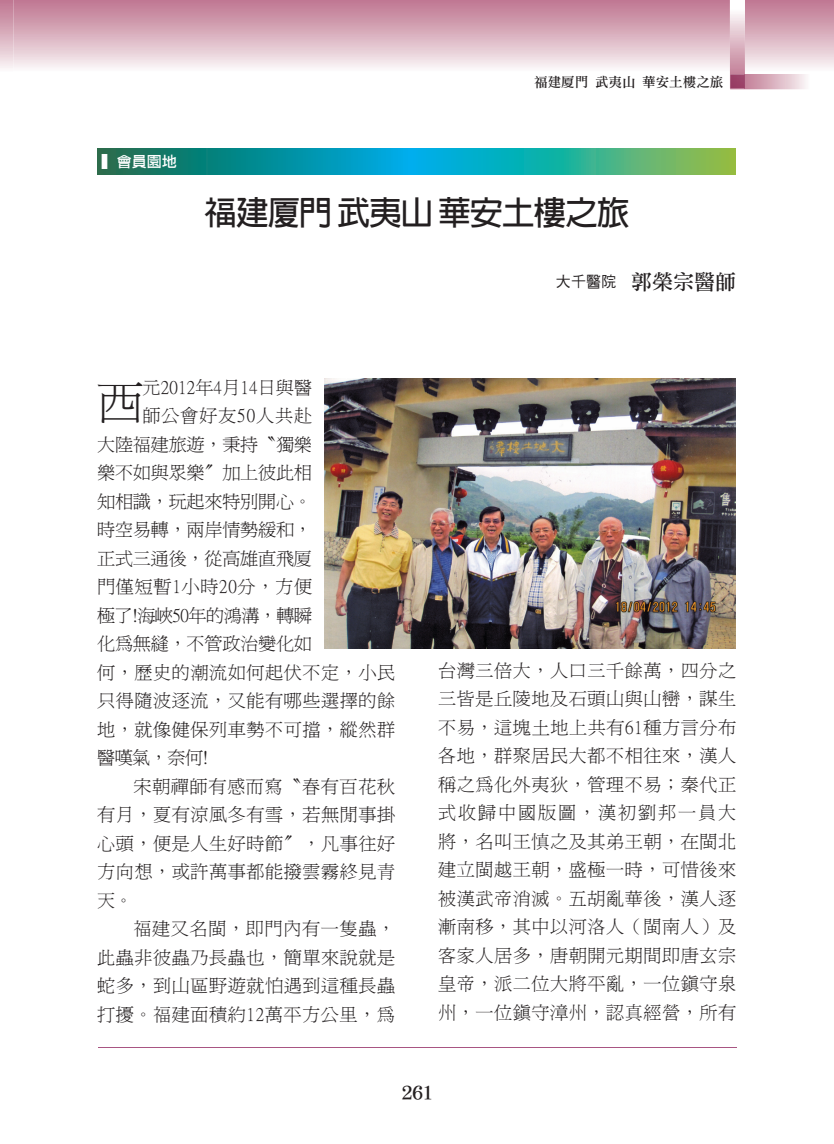
<style>
.page{position:relative;width:834px;height:1144px;background:#fff}
.page>*{position:absolute;margin:0;border:0;box-sizing:border-box;transform-origin:0 0}
.t1{font:46.5px "P Ming Li U";color:#231f20}
.t2{font:700 33px "Adobe Fan Heiti Std";letter-spacing:-.04em;color:#231f20}
.t3{font:18px/28.5px "P Ming Li U";letter-spacing:.035em;color:#231f20;text-align:justify}
.t4{font:18px "P Ming Li U";letter-spacing:-.005em;color:#231f20}
.t5{font:18px "P Ming Li U";letter-spacing:-.025em;color:#231f20}
.t6{font:18px "P Ming Li U";letter-spacing:.01em;color:#231f20}
.t7{font:18px "DF Li Song W7 WINP BF";color:#231f20}
.t8{font:15px "DF Hei W5 WIN BF";color:#231f20}
.t9{font:15px "DF Li Hei W5 WIN BF";color:#fff}
.t10{font:13.5px "DF Li Song W5 WIN BF";color:#231f20}
.s1{font-family:"DF Li Song W5 WIN BF";font-size:21px}
</style>
<div class="page">
<svg style="left:0;top:0;width:12px;height:68px"></svg>
<svg style="left:13px;top:0;width:820px;height:68px;background:#dab1bf"></svg>
<svg style="left:729px;top:0;width:97px;height:74px;background:#deb9c6"></svg>
<img style="left:730px;top:74px;width:76px;height:15px">
<hr style="left:98px;top:1047px;width:638px;height:1px;background:#a85582">
<hr style="left:98px;top:156px;width:638px;height:1px;background:#a85582">
<svg style="left:97px;top:148px;width:638px;height:26px;background:#1f9f97"></svg>
<img style="left:325px;top:378px;width:410px;height:271px">
<p class="t9" style="left:102px;top:154px;width:76px">▍會員園地</p>
<p class="t10" style="left:534px;top:76px;width:190px">福建厦門 武夷山 華安土樓之旅</p>
<h2 class="t2" style="left:204px;top:193px;width:427px">福建厦門 武夷山 華安土樓之旅</h2>
<p class="t8" style="left:556px;top:274px;width:181px">大千醫院　<span class="s1">郭榮宗醫師</span></p>
<h1 class="t1" style="left:97px;top:378px;width:48px">西</h1>
<p class="t6" style="left:142px;top:378px;width:171px">元2012年4月14日與醫</p>
<p class="t3" style="left:142px;top:402px;width:171px">師公會好友50人共赴</p>
<p class="t4" style="left:97px;top:435px;width:216px">大陸福建旅遊，秉持〝獨樂</p>
<p class="t4" style="left:97px;top:464px;width:216px">樂不如與眾樂〞加上彼此相</p>
<p class="t4" style="left:97px;top:492px;width:216px">知相識，玩起來特別開心。</p>
<p class="t4" style="left:97px;top:521px;width:216px">時空易轉，兩岸情勢緩和，</p>
<p class="t4" style="left:97px;top:549px;width:216px">正式三通後，從高雄直飛厦</p>
<p class="t3" style="left:97px;top:573px;width:216px">門僅短暫1小時20分，方便</p>
<p class="t5" style="left:97px;top:606px;width:216px">極了!海峽50年的鴻溝，轉瞬</p>
<p class="t4" style="left:97px;top:635px;width:216px">化為無縫，不管政治變化如</p>
<p class="t3" style="left:97px;top:658px;width:299px">何，歷史的潮流如何起伏不定，小民</p>
<p class="t3" style="left:97px;top:687px;width:299px">只得隨波逐流，又能有哪些選擇的餘</p>
<p class="t3" style="left:97px;top:715px;width:299px">地，就像健保列車勢不可擋，縱然群</p>
<p class="t3" style="left:97px;top:744px;width:112px">醫嘆氣，奈何!</p>
<p class="t3" style="left:133px;top:772px;width:263px">宋朝禪師有感而寫〝春有百花秋</p>
<p class="t3" style="left:97px;top:801px;width:299px">有月，夏有涼風冬有雪，若無閒事掛</p>
<p class="t3" style="left:97px;top:829px;width:299px">心頭，便是人生好時節〞，凡事往好</p>
<p class="t3" style="left:97px;top:858px;width:299px">方向想，或許萬事都能撥雲霧終見青</p>
<p class="t3" style="left:97px;top:886px;width:37px">天。</p>
<p class="t3" style="left:133px;top:915px;width:263px">福建又名閩，即門內有一隻蟲，</p>
<p class="t3" style="left:97px;top:943px;width:299px">此蟲非彼蟲乃長蟲也，簡單來說就是</p>
<p class="t3" style="left:97px;top:972px;width:299px">蛇多，到山區野遊就怕遇到這種長蟲</p>
<p class="t3" style="left:97px;top:1000px;width:299px">打擾。福建面積約12萬平方公里，為</p>
<p class="t3" style="left:438px;top:656px;width:299px">台灣三倍大，人口三千餘萬，四分之三皆是丘陵地及石頭山與山巒，謀生不易，這塊土地上共有61種方言分布各地，群聚居民大都不相往來，漢人稱之為化外夷狄，管理不易；秦代正式收歸中國版圖，漢初劉邦一員大將，名叫王慎之及其弟王朝，在閩北建立閩越王朝，盛極一時，可惜後來被漢武帝消滅。五胡亂華後，漢人逐漸南移，其中以河洛人（閩南人）及客家人居多，唐朝開元期間即唐玄宗皇帝，派二位大將平亂，一位鎮守泉州，一位鎮守漳州，認真經營，所有</p>
<p class="t7" style="left:402px;top:1083px;width:33px">261</p>
</div>
